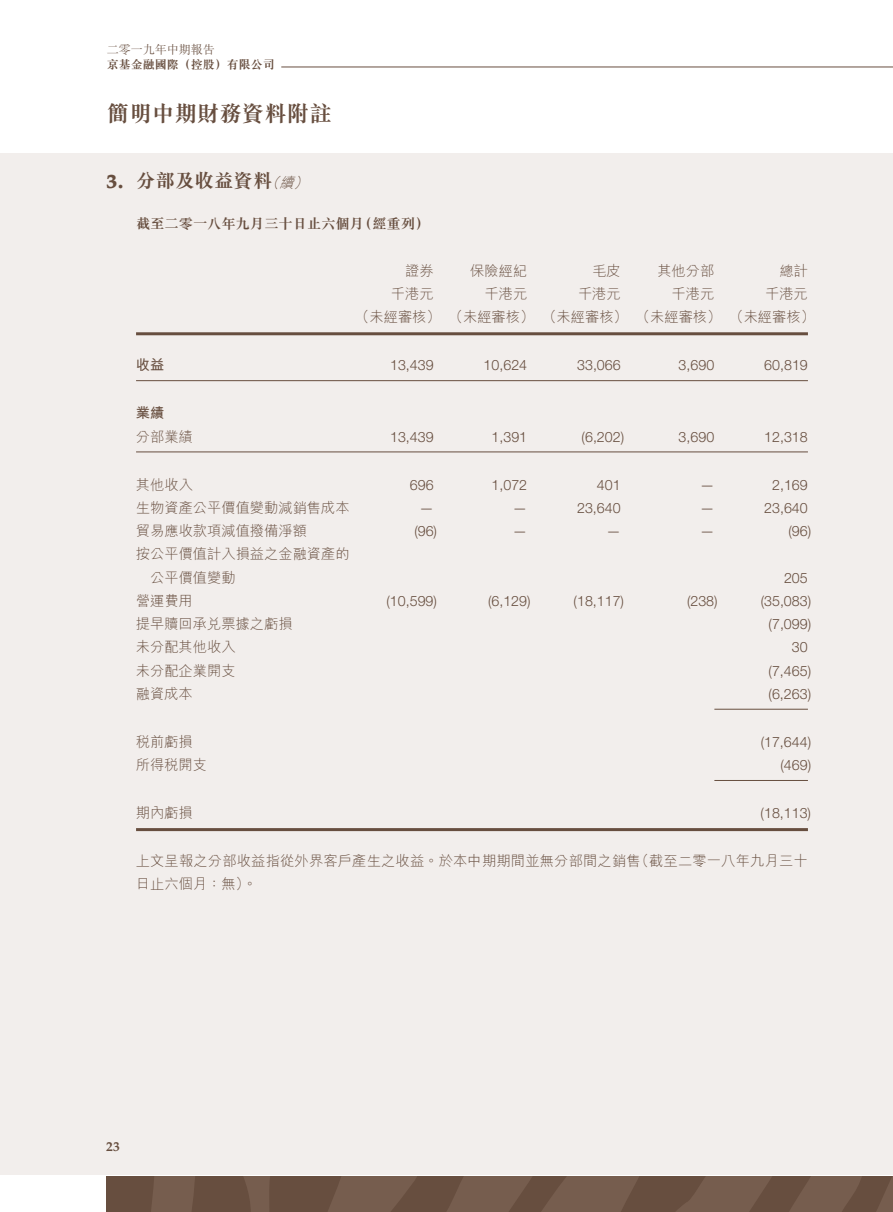
<style>
.page{position:relative;width:893px;height:1212px;background:#fff}
.page>*{position:absolute;margin:0;border:0;box-sizing:border-box;transform-origin:0 0}
.t1{font:700 22.5px "M Sung HK";color:#674e3f}
.t2{font:700 19.5px "M Sung HK";color:#674e3f}
.t3{font:900 19.5px "Palatino LT Std";color:#674e3f}
.t4{font:300 14.25px/23.2px "M Hei HK";color:#674e3f}
.t5{font:300 14.25px "Helvetica Neue LT Std";color:#674e3f}
.t6{font:700 14.25px "M Sung HK";color:#674e3f}
.t7{font:700 14.25px "M Hei HK";color:#674e3f}
.t8{font:italic 300 14.25px "M Hei HK";color:#674e3f}
.t9{font:700 13.5px "Palatino LT Std";color:#674e3f}
.t10{font:700 12px "M Sung HK";color:#674e3f}
.t11{font:300 12px "M Sung HK";color:#674e3f}
</style>
<div class="page">
<svg style="left:106px;top:1176px;width:786px;height:36px;background:#6e5546"></svg>
<div style="left:0;top:153px;width:892px;height:1021px;background:#f2eeec"></div>
<hr style="left:281px;top:67px;width:612px;height:1px;background:#674e3f">
<hr style="left:136px;top:332px;width:672px;height:3px;background:#674e3f">
<hr style="left:136px;top:380px;width:672px;height:1px;background:#674e3f">
<hr style="left:136px;top:451px;width:672px;height:1px;background:#674e3f">
<hr style="left:714px;top:709px;width:94px;height:1px;background:#674e3f">
<hr style="left:714px;top:780px;width:94px;height:1px;background:#674e3f">
<hr style="left:136px;top:828px;width:672px;height:3px;background:#674e3f">
<p class="t11" style="left:107px;top:41px;width:109px">二零一九年中期報告</p>
<p class="t10" style="left:107px;top:59px;width:169px">京基金融國際（控股）有限公司</p>
<h1 class="t1" style="left:107px;top:103px;width:226px">簡明中期財務資料附註</h1>
<h2 class="t3" style="left:106px;top:169px;width:19px">3.</h2>
<h2 class="t2" style="left:136px;top:171px;width:138px">分部及收益資料</h2>
<p class="t8" style="left:279px;top:175px;width:20px">續</p>
<p class="t8" style="left:265px;top:175px;width:20px">（</p>
<p class="t8" style="left:294px;top:175px;width:20px">(</p>
<p class="t6" style="left:358px;top:217px;width:73px">（經重列(</p>
<p class="t6" style="left:136px;top:217px;width:230px">截至二零一八年九月三十日止六個月</p>
<p class="t4" style="left:405px;top:259px;width:30px">證券</p>
<p class="t4" style="left:470px;top:259px;width:58px">保險經紀</p>
<p class="t4" style="left:592px;top:259px;width:30px">毛皮</p>
<p class="t4" style="left:657px;top:259px;width:58px">其他分部</p>
<p class="t4" style="left:779px;top:259px;width:30px">總計</p>
<p class="t7" style="left:136px;top:355px;width:30px">收益</p>
<p class="t7" style="left:136px;top:403px;width:30px">業績</p>
<p class="t4" style="left:355px;top:282px;width:461px;text-indent:36px">千港元<br>（未經審核）（未經審核）（未經審核）（未經審核）（未經審核(</p>
<p class="t5" style="left:764px;top:357px;width:45px">60,819</p>
<p class="t4" style="left:484px;top:282px;width:44px">千港元</p>
<p class="t4" style="left:578px;top:282px;width:44px">千港元</p>
<p class="t4" style="left:672px;top:282px;width:44px">千港元</p>
<p class="t4" style="left:765px;top:282px;width:44px">千港元</p>
<p class="t5" style="left:390px;top:357px;width:45px">13,439</p>
<p class="t5" style="left:484px;top:357px;width:45px">10,624</p>
<p class="t5" style="left:577px;top:357px;width:45px">33,066</p>
<p class="t5" style="left:679px;top:357px;width:37px">3,690</p>
<p class="t4" style="left:136px;top:424px;width:58px">分部業績</p>
<p class="t5" style="left:390px;top:428px;width:45px">13,439</p>
<p class="t5" style="left:492px;top:428px;width:37px">1,391</p>
<p class="t5" style="left:582px;top:428px;width:44px">)6,202(</p>
<p class="t5" style="left:679px;top:428px;width:37px">3,690</p>
<p class="t5" style="left:764px;top:428px;width:45px">12,318</p>
<p class="t4" style="left:136px;top:472px;width:58px">其他收入</p>
<p class="t5" style="left:410px;top:476px;width:25px">696</p>
<p class="t5" style="left:491px;top:476px;width:37px">1,072</p>
<p class="t5" style="left:597px;top:476px;width:25px">401</p>
<p class="t5" style="left:700px;top:476px;width:16px">—</p>
<p class="t5" style="left:772px;top:476px;width:37px">2,169</p>
<p class="t4" style="left:136px;top:496px;width:215px">生物資產公平價值變動減銷售成本</p>
<p class="t5" style="left:419px;top:499px;width:16px">—</p>
<p class="t5" style="left:513px;top:499px;width:16px">—</p>
<p class="t5" style="left:577px;top:499px;width:45px">23,640</p>
<p class="t5" style="left:700px;top:499px;width:16px">—</p>
<p class="t5" style="left:764px;top:499px;width:45px">23,640</p>
<p class="t4" style="left:136px;top:519px;width:215px">貿易應收款項減值撥備淨額<br>按公平價值計入損益之金融資產的</p>
<p class="t5" style="left:414px;top:522px;width:24px">)96(</p>
<p class="t5" style="left:513px;top:522px;width:16px">—</p>
<p class="t5" style="left:606px;top:522px;width:16px">—</p>
<p class="t5" style="left:700px;top:522px;width:16px">—</p>
<p class="t5" style="left:788px;top:522px;width:24px">)96(</p>
<p class="t4" style="left:150px;top:566px;width:87px">公平價值變動</p>
<p class="t5" style="left:784px;top:569px;width:25px">205</p>
<p class="t4" style="left:136px;top:589px;width:58px">營運費用</p>
<p class="t5" style="left:387px;top:592px;width:52px">)10,599(</p>
<p class="t5" style="left:488px;top:592px;width:44px">)6,129(</p>
<p class="t5" style="left:574px;top:592px;width:52px">)18,117(</p>
<p class="t5" style="left:687px;top:592px;width:32px">)238(</p>
<p class="t5" style="left:761px;top:592px;width:52px">)35,083(</p>
<p class="t4" style="left:136px;top:612px;width:158px">提早贖回承兌票據之虧損</p>
<p class="t5" style="left:769px;top:615px;width:44px">)7,099(</p>
<p class="t4" style="left:136px;top:635px;width:101px">未分配其他收入</p>
<p class="t5" style="left:792px;top:639px;width:17px">30</p>
<p class="t4" style="left:136px;top:659px;width:101px">未分配企業開支</p>
<p class="t5" style="left:769px;top:662px;width:44px">)7,465(</p>
<p class="t4" style="left:136px;top:682px;width:58px">融資成本</p>
<p class="t5" style="left:769px;top:685px;width:44px">)6,263(</p>
<p class="t4" style="left:136px;top:730px;width:58px">稅前虧損</p>
<p class="t5" style="left:761px;top:733px;width:52px">)17,644(</p>
<p class="t4" style="left:136px;top:753px;width:73px">所得稅開支</p>
<p class="t5" style="left:780px;top:756px;width:32px">)469(</p>
<p class="t4" style="left:136px;top:801px;width:59px">期內虧損</p>
<p class="t5" style="left:761px;top:804px;width:52px">)18,113(</p>
<p class="t4" style="left:635px;top:849px;width:175px">（截至二零一八年九月三十</p>
<p class="t4" style="left:136px;top:849px;width:506px">上文呈報之分部收益指從外界客戶產生之收益。於本中期期間並無分部間之銷售日止六個月：無。(</p>
<p class="t9" style="left:106px;top:1138px;width:15px">23</p>
</div>
